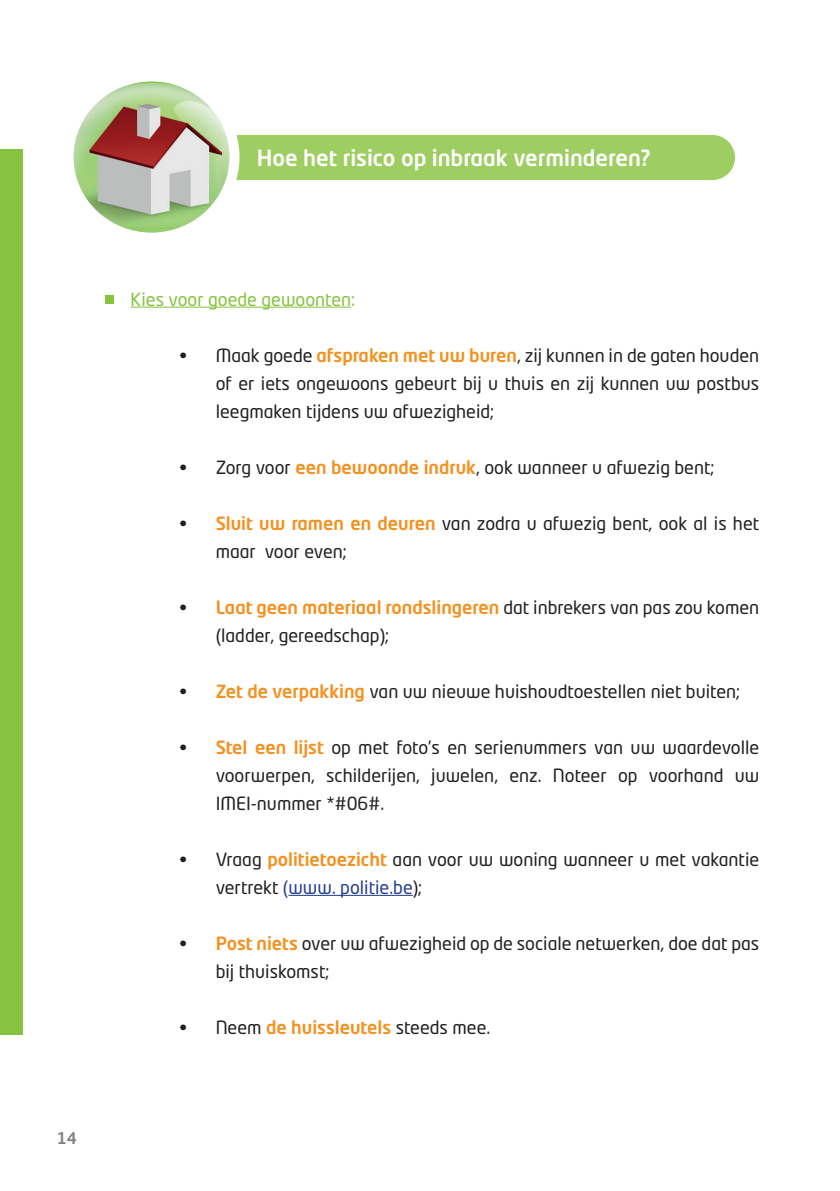
<style>
.page{position:relative;width:840px;height:1191px;background:#fff}
.page>*{position:absolute;margin:0;border:0;box-sizing:border-box;transform-origin:0 0}
.t1{font:500 22px "Neo Tech Std";color:#fff}
.t2{font:18px/28px "Neo Tech Std";color:#231f20}
.t3{font:18px "Neo Tech Std";color:#86c43f}
.t4{font:500 16px "Neo Tech Std";color:#808285}
.s1{font-weight:500;color:#f4901d}
.s2{color:#253f8e}
</style>
<div class="page">
<div style="left:236px;top:135px;width:498px;height:45px;background:#9ece62"></div>
<div style="left:0;top:149px;width:23px;height:885px;background:#86c43f"></div>
<hr style="left:130px;top:307px;width:221px;height:1px;background:#86c43f">
<hr style="left:288px;top:895px;width:124px;height:1px;background:#253f8e">
<div style="left:105px;top:295px;width:8px;height:8px;background:#86c43f"></div>
<img style="left:74px;top:82px;width:154px;height:149px">
<div style="left:63px;top:71px;width:176px;height:171px;border:10px solid #fff;border-radius:50%"></div>
<p class="t4" style="left:57px;top:1128px;width:22px">14</p>
<p class="t1" style="left:256px;top:144px;width:395px">Hoe het risico op inbraak verminderen?</p>
<p class="t3" style="left:130px;top:288px;width:226px">Kies voor goede gewoonten:</p>
<p class="t2" style="left:215px;top:341px;width:544px;text-align:justify;text-indent:-36px">• Maak goede <span class="s1">afspraken met uw buren</span>, zij kunnen in de gaten houden of er iets ongewoons gebeurt bij u thuis en zij kunnen uw postbus leegmaken tijdens uw afwezigheid;</p>
<p class="t2" style="left:179px;top:453px;width:536px">• Zorg voor <span class="s1">een bewoonde indruk</span>, ook wanneer u afwezig bent;</p>
<p class="t2" style="left:215px;top:509px;width:544px;text-indent:-36px">• <span class="s1">Sluit uw ramen en deuren</span> van zodra u afwezig bent, ook al is het maar voor even;</p>
<p class="t2" style="left:215px;top:593px;width:544px;text-indent:-36px">• <span class="s1">Laat geen materiaal rondslingeren</span> dat inbrekers van pas zou komen (ladder, gereedschap);</p>
<p class="t2" style="left:179px;top:677px;width:561px">• <span class="s1">Zet de verpakking</span> van uw nieuwe huishoudtoestellen niet buiten;</p>
<p class="t2" style="left:215px;top:733px;width:545px;text-align:justify;text-indent:-36px">• <span class="s1">Stel een lijst</span> op met foto’s en serienummers van uw waardevolle voorwerpen, schilderijen, juwelen, enz. Noteer op voorhand uw IMEI-nummer *#06#.</p>
<p class="t2" style="left:215px;top:845px;width:545px;text-indent:-36px">• Vraag <span class="s1">politietoezicht</span> aan voor uw woning wanneer u met vakantie vertrekt <span class="s2">(www. politie.be</span>);</p>
<p class="t2" style="left:215px;top:929px;width:544px;text-indent:-36px">• <span class="s1">Post niets</span> over uw afwezigheid op de sociale netwerken, doe dat pas bij thuiskomst;</p>
<p class="t2" style="left:179px;top:1013px;width:312px">• Neem <span class="s1">de huissleutels</span> steeds mee.</p>
</div>
